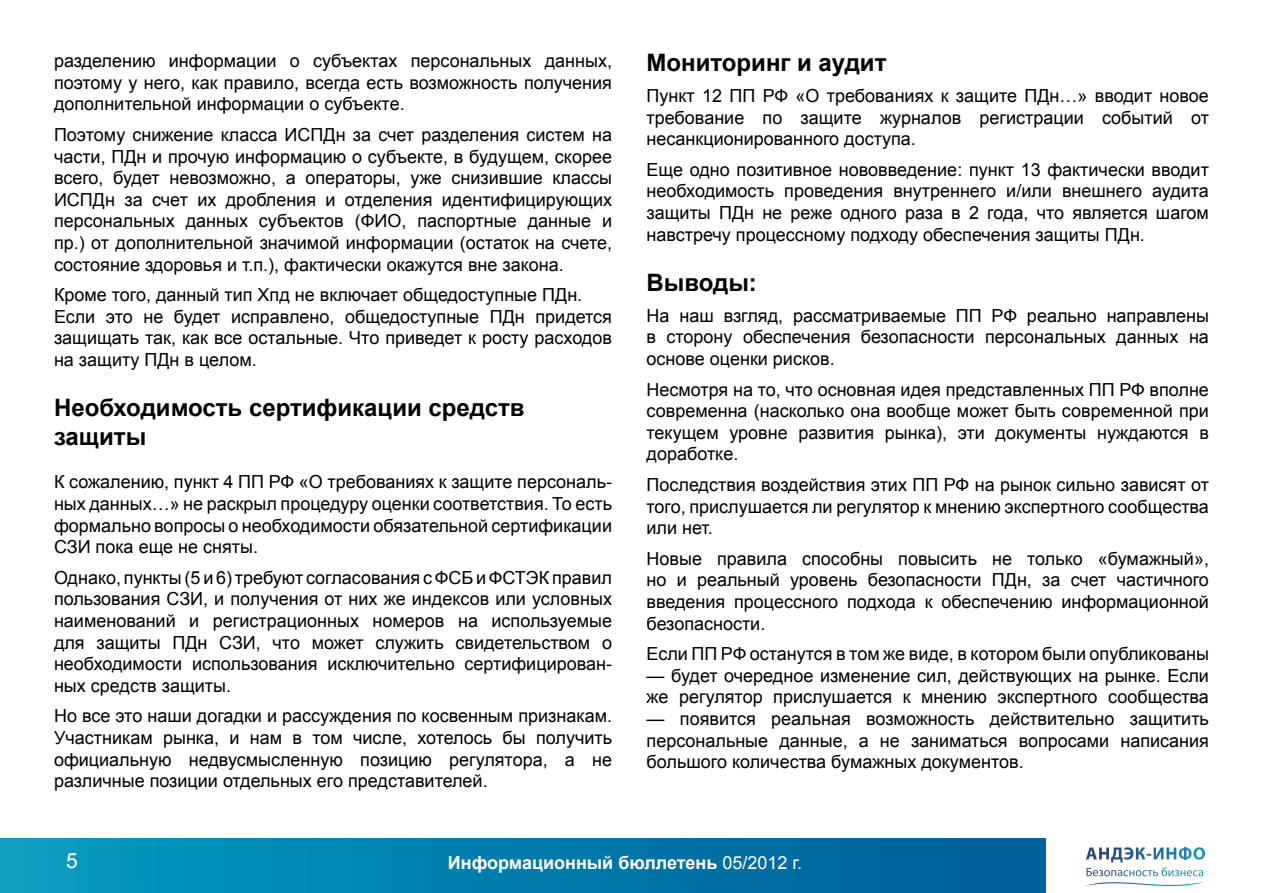
<style>
.page{position:relative;width:1263px;height:893px;background:#fff}
.page>*{position:absolute;margin:0;border:0;box-sizing:border-box;transform-origin:0 0}
.t1{font:700 24px/28.8px "Arial";color:#000}
.t2{font:21px "Arial";color:#fff}
.t3{font:18px/21.6px "Arial";color:#000;text-align:justify}
.t4{font:700 18px "Arial";color:#fff}
.s1{font-weight:400}
</style>
<div class="page">
<div style="left:0;top:839px;width:1045px;height:54px;background:linear-gradient(to right,#069dc0,#005c97)"></div>
<svg style="left:1124px;top:847px;width:81px;height:13px"></svg>
<p class="t3" style="left:54px;top:50px;width:559px">разделению информации о субъектах персональных данных, поэтому у него, как правило, всегда есть возможность получения дополнительной информации о субъекте.</p>
<p class="t3" style="left:54px;top:124px;width:560px">Поэтому снижение класса ИСПДн за счет разделения систем на части, ПДн и прочую информацию о субъекте, в будущем, скорее всего, будет невозможно, а операторы, уже снизившие классы ИСПДн за счет их дробления и отделения идентифицирующих персональных данных субъектов (ФИО, паспортные данные и пр.) от дополнительной значимой информации (остаток на счете, состояние здоровья и т.п.), фактически окажутся вне закона.</p>
<p class="t3" style="left:54px;top:284px;width:559px;text-align:left">Кроме того, данный тип Хпд не включает общедоступные ПДн.<br>Если это не будет исправлено, общедоступные ПДн придется защищать так, как все остальные. Что приведет к росту расходов на защиту ПДн в целом.</p>
<h1 class="t1" style="left:54px;top:394px;width:472px">Необходимость сертификации средств защиты</h1>
<p class="t3" style="left:54px;top:471px;width:559px">К сожалению, пункт 4 ПП РФ «О требованиях к защите персональ&shy;ных данных…» не раскрыл процедуру оценки соответствия. То есть формально вопросы о необходимости обязательной сертификации СЗИ пока еще не сняты.</p>
<p class="t3" style="left:54px;top:567px;width:560px">Однако, пункты (5 и 6) требуют согласования с ФСБ и ФСТЭК правил пользования СЗИ, и получения от них же индексов или условных наименований и регистрационных номеров на используемые для защиты ПДн СЗИ, что может служить свидетельством о необходимости использования исключительно сертифицирован&shy;ных средств защиты.</p>
<p class="t3" style="left:54px;top:705px;width:560px">Но все это наши догадки и рассуждения по косвенным признакам.<br>Участникам рынка, и нам в том числе, хотелось бы получить официальную недвусмысленную позицию регулятора, а не различные позиции отдельных его представителей.</p>
<h1 class="t1" style="left:646px;top:49px;width:241px">Мониторинг и аудит</h1>
<p class="t3" style="left:646px;top:85px;width:564px">Пункт 12 ПП РФ «О требованиях к защите ПДн…» вводит новое требование по защите журналов регистрации событий от несанкционированного доступа.</p>
<p class="t3" style="left:646px;top:159px;width:564px">Еще одно позитивное нововведение: пункт 13 фактически вводит необходимость проведения внутреннего и/или внешнего аудита защиты ПДн не реже одного раза в 2 года, что является шагом навстречу процессному подходу обеспечения защиты ПДн.</p>
<h1 class="t1" style="left:646px;top:269px;width:112px">Выводы:</h1>
<p class="t3" style="left:646px;top:305px;width:564px">На наш взгляд, рассматриваемые ПП РФ реально направлены в сторону обеспечения безопасности персональных данных на основе оценки рисков.</p>
<p class="t3" style="left:646px;top:379px;width:564px">Несмотря на то, что основная идея представленных ПП РФ вполне современна (насколько она вообще может быть современной при текущем уровне развития рынка), эти документы нуждаются в доработке.</p>
<p class="t3" style="left:646px;top:474px;width:564px">Последствия воздействия этих ПП РФ на рынок сильно зависят от того, прислушается ли регулятор к мнению экспертного сообщества или нет.</p>
<p class="t3" style="left:646px;top:548px;width:564px">Новые правила способны повысить не только «бумажный», но и реальный уровень безопасности ПДн, за счет частичного введения процессного подхода к обеспечению информационной безопасности.</p>
<p class="t3" style="left:646px;top:643px;width:564px">Если ПП РФ останутся в том же виде, в котором были опубликованы</p>
<p class="t3" style="left:646px;top:665px;width:564px">— будет очередное изменение сил, действующих на рынке. Если же регулятор прислушается к мнению экспертного сообщества</p>
<p class="t3" style="left:646px;top:708px;width:564px">— появится реальная возможность действительно защитить персональные данные, а не заниматься вопросами написания большого количества бумажных документов.</p>
<p class="t2" style="left:66px;top:847px;width:13px">5</p>
<p class="t4" style="left:448px;top:850px;width:356px">Информационный бюллетень <span class="s1">05/2012 г.</span></p>
</div>
